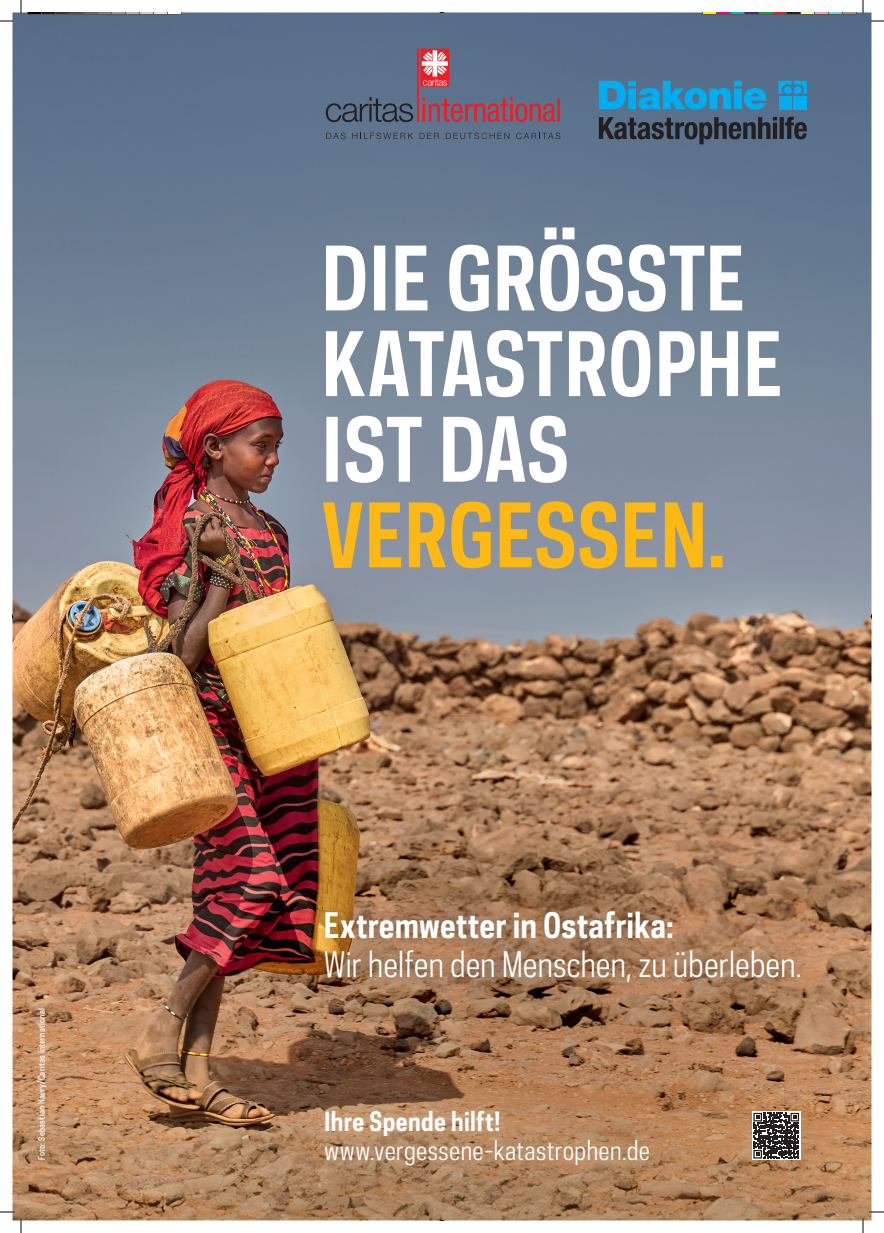
<style>
.page{position:relative;width:884px;height:1233px;background:#fff}
.page>*{position:absolute;margin:0;border:0;box-sizing:border-box;transform-origin:0 0}
.t1{font:33px/39.5px "Polaris Condensed";letter-spacing:.005em;color:#fff}
.t2{font:25px/28.5px "Polaris Condensed";letter-spacing:.02em;color:#fff}
.t3{font:500 8.5px "Polaris Condensed";letter-spacing:.03em;color:#fff}
.s1{font-weight:700}
</style>
<div class="page">
<img style="left:12px;top:12px;width:859px;height:1208px">
<img style="left:317px;top:1102px;width:341px;height:71px">
<img style="left:308px;top:894px;width:508px;height:103px">
<svg style="left:323px;top:501px;width:399px;height:67px;background:#c3a55a"></svg>
<svg style="left:326px;top:416px;width:241px;height:67px"></svg>
<svg style="left:326px;top:330px;width:454px;height:67px"></svg>
<svg style="left:326px;top:227px;width:416px;height:85px"></svg>
<svg style="left:599px;top:81px;width:167px;height:29px;background:#2592c3"></svg>
<svg style="left:778px;top:81px;width:29px;height:13px"></svg>
<div style="left:778px;top:96px;width:13px;height:13px;background:#00aeef"></div>
<div style="left:794px;top:96px;width:13px;height:13px;background:#00aeef"></div>
<svg style="left:599px;top:117px;width:208px;height:27px;background:#434f5f"></svg>
<svg style="left:326px;top:97px;width:87px;height:25px;background:#4e5c6f"></svg>
<hr style="left:417px;top:49px;width:1px;height:73px;background:#ee1d23">
<svg style="left:422px;top:97px;width:134px;height:25px;background:#8c5669"></svg>
<hr style="left:557px;top:99px;width:3px;height:23px;background:#ee1d23">
<div style="left:420px;top:49px;width:29px;height:38px;background:#ee1d23;border-radius:2px"></div>
<svg style="left:422px;top:50px;width:26px;height:36px"></svg>
<svg style="left:326px;top:133px;width:20px;height:6px"></svg>
<svg style="left:352px;top:133px;width:61px;height:6px"></svg>
<svg style="left:420px;top:133px;width:19px;height:6px"></svg>
<svg style="left:446px;top:133px;width:63px;height:6px"></svg>
<svg style="left:516px;top:133px;width:44px;height:6px"></svg>
<svg style="left:436px;top:12px;width:12px;height:1px"></svg>
<svg style="left:436px;top:1219px;width:12px;height:2px"></svg>
<svg style="left:870px;top:611px;width:2px;height:11px"></svg>
<svg style="left:752px;top:1111px;width:49px;height:49px"></svg>
<svg style="left:753px;top:1112px;width:46px;height:46px"></svg>
<svg style="left:0;top:1211px;width:15px;height:1px"></svg>
<svg style="left:869px;top:1211px;width:15px;height:1px"></svg>
<svg style="left:0;top:0;width:182px;height:22px"></svg>
<svg style="left:20px;top:1218px;width:2px;height:15px"></svg>
<svg style="left:702px;top:0;width:182px;height:22px"></svg>
<svg style="left:862px;top:1218px;width:2px;height:15px"></svg>
<p class="t3" style="left:36px;top:1159px;width:153px;rotate:-90deg">Foto: Sebastian Haury/Caritas international</p>
<p class="t1" style="left:324px;top:905px;width:479px"><span class="s1">Extremwetter in Ostafrika:<br></span>Wir helfen den Menschen, zu überleben.</p>
<p class="t2" style="left:324px;top:1107px;width:327px"><span class="s1">Ihre Spende hilft! </span>www.vergessene-katastrophen.de</p>
</div>
